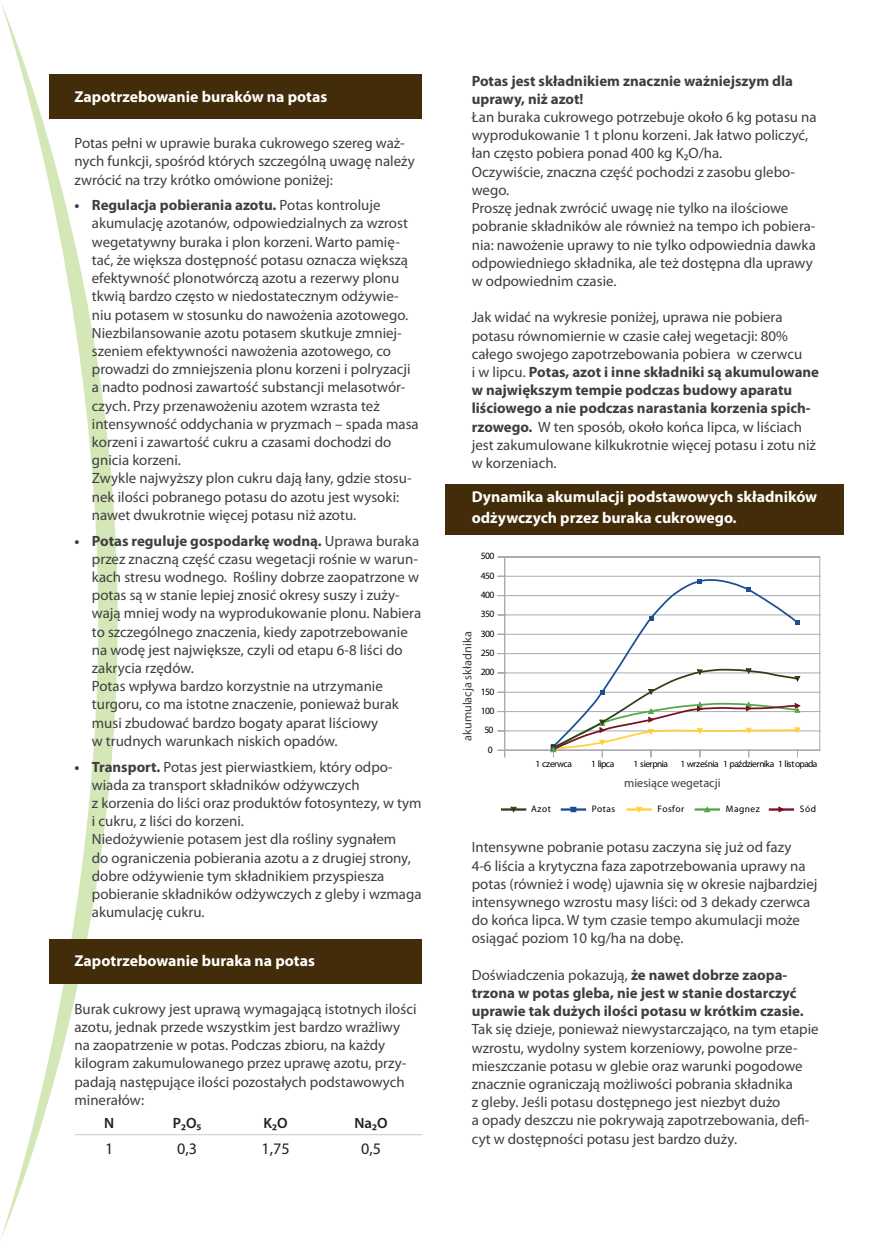
<style>
.page{position:relative;width:874px;height:1241px;background:#fff}
.page>*{position:absolute;margin:0;border:0;box-sizing:border-box;transform-origin:0 0}
.w_tabeli{font:16.1px "Myriad Pro";color:#231f20}
.naglowek_tresc{font:700 15.75px/21px "Myriad Pro";color:#fff}
.tekst_podstawowy{font:14.88px/18.2px "Myriad Pro";color:#3e3e3f}
.wypunktowanie{font:14.88px/18.2px "Myriad Pro";color:#3e3e3f}
.tekst_podstawowy-2{font:700 14.88px/18.2px "Myriad Pro";color:#3e3e3f}
.w_tabeli-2{font:600 14.88px "Myriad Pro";color:#231f20}
.tekst_podstawowy_wie{font:12.25px "Myriad Pro";color:#3e3e3f}
.t1{font:9.62px "Myriad Pro";letter-spacing:-.075em;color:#000}
.t2{font:9.45px "Myriad Pro";letter-spacing:-.065em;color:#000}
.t3{font:9.45px "Myriad Pro";letter-spacing:-.02em;color:#000}
.s1{font-weight:700}
</style>
<div class="page">
<svg style="left:0;top:1px;width:118px;height:1239px"></svg>
<div style="left:50px;top:74px;width:372px;height:45px;background:#432c09"></div>
<div style="left:50px;top:939px;width:372px;height:44px;background:#432c09"></div>
<svg style="left:497px;top:556px;width:323px;height:201px"></svg>
<svg style="left:501px;top:806px;width:25px;height:6px"></svg>
<svg style="left:560px;top:807px;width:25px;height:4px"></svg>
<svg style="left:626px;top:806px;width:25px;height:6px"></svg>
<svg style="left:694px;top:806px;width:25px;height:6px"></svg>
<svg style="left:768px;top:806px;width:25px;height:6px"></svg>
<svg style="left:550px;top:577px;width:250px;height:175px"></svg>
<div style="left:445px;top:484px;width:398px;height:51px;background:#432c09"></div>
<hr style="left:75px;top:1134px;width:68px;height:1px;background:#c7c8ca">
<hr style="left:143px;top:1134px;width:88px;height:1px;background:#c7c8ca">
<hr style="left:231px;top:1134px;width:88px;height:1px;background:#c7c8ca">
<hr style="left:319px;top:1134px;width:103px;height:1px;background:#c7c8ca">
<p class="naglowek_tresc" style="left:74px;top:86px;width:254px">Zapotrzebowanie buraków na potas</p>
<p class="tekst_podstawowy" style="left:74px;top:134px;width:342px">Potas pełni w uprawie buraka cukrowego szereg waż&shy;nych funkcji, spośród których szczególną uwagę należy zwrócić na trzy krótko omówione poniżej:</p>
<p class="wypunktowanie" style="left:92px;top:196px;width:328px"><span class="s1">Regulacja pobierania azotu.</span> Potas kontroluje akumulację azotanów, odpowiedzialnych za wzrost wegetatywny buraka i plon korzeni. Warto pamię&shy;tać, że większa dostępność potasu oznacza większą efektywność plonotwórczą azotu a rezerwy plonu tkwią bardzo często w niedostatecznym odżywie&shy;niu potasem w stosunku do nawożenia azotowego.<br>Niezbilansowanie azotu potasem skutkuje zmniej&shy;szeniem efektywności nawożenia azotowego, co prowadzi do zmniejszenia plonu korzeni i polryzacji a nadto podnosi zawartość substancji melasotwór&shy;czych. Przy przenawożeniu azotem wzrasta też intensywność oddychania w pryzmach – spada masa korzeni i zawartość cukru a czasami dochodzi do gnicia korzeni.<br>Zwykle najwyższy plon cukru dają łany, gdzie stosu&shy;nek ilości pobranego potasu do azotu jest wysoki: nawet dwukrotnie więcej potasu niż azotu.</p>
<p class="wypunktowanie" style="left:92px;top:531px;width:330px"><span class="s1">Potas reguluje gospodarkę wodną.</span> Uprawa buraka przez znaczną część czasu wegetacji rośnie w warun&shy;kach stresu wodnego. Rośliny dobrze zaopatrzone w potas są w stanie lepiej znosić okresy suszy i zuży&shy;wają mniej wody na wyprodukowanie plonu. Nabiera to szczególnego znaczenia, kiedy zapotrzebowanie na wodę jest największe, czyli od etapu 6-8 liści do zakrycia rzędów.<br>Potas wpływa bardzo korzystnie na utrzymanie turgoru, co ma istotne znaczenie, ponieważ burak musi zbudować bardzo bogaty aparat liściowy<br>w trudnych warunkach niskich opadów.</p>
<p class="wypunktowanie" style="left:92px;top:757px;width:331px"><span class="s1">Transport.</span> Potas jest pierwiastkiem, który odpo&shy;wiada za transport składników odżywczych<br>z korzenia do liści oraz produktów fotosyntezy, w tym i cukru, z liści do korzeni.<br>Niedożywienie potasem jest dla rośliny sygnałem<br>do ograniczenia pobierania azotu a z drugiej strony, dobre odżywienie tym składnikiem przyspiesza pobieranie składników odżywczych z gleby i wzmaga akumulację cukru.</p>
<p class="tekst_podstawowy-2" style="left:74px;top:196px;width:7px">•</p>
<p class="tekst_podstawowy-2" style="left:74px;top:531px;width:7px">•</p>
<p class="tekst_podstawowy-2" style="left:74px;top:756px;width:7px">•</p>
<p class="naglowek_tresc" style="left:74px;top:949px;width:242px">Zapotrzebowanie buraka na potas</p>
<p class="tekst_podstawowy" style="left:74px;top:999px;width:343px">Burak cukrowy jest uprawą wymagającą istotnych ilości azotu, jednak przede wszystkim jest bardzo wrażliwy na zaopatrzenie w potas. Podczas zbioru, na każdy kilogram zakumulowanego przez uprawę azotu, przy&shy;padają następujące ilości pozostałych podstawowych minerałów:</p>
<p class="w_tabeli-2" style="left:104px;top:1112px;width:12px">N</p>
<p class="w_tabeli-2" style="left:173px;top:1112px;width:30px">P₂O₅</p>
<p class="w_tabeli-2" style="left:263px;top:1112px;width:26px">K₂O</p>
<p class="w_tabeli-2" style="left:354px;top:1112px;width:35px">Na₂O</p>
<p class="w_tabeli" style="left:105px;top:1138px;width:10px">1</p>
<p class="w_tabeli" style="left:177px;top:1138px;width:21px">0,3</p>
<p class="w_tabeli" style="left:261px;top:1138px;width:30px">1,75</p>
<p class="w_tabeli" style="left:361px;top:1138px;width:21px">0,5</p>
<p class="tekst_podstawowy-2" style="left:471px;top:71px;width:322px">Potas jest składnikiem znacznie ważniejszym dla uprawy, niż azot!</p>
<p class="tekst_podstawowy" style="left:471px;top:108px;width:346px">Łan buraka cukrowego potrzebuje około 6 kg potasu na wyprodukowanie 1 t plonu korzeni. Jak łatwo policzyć, łan często pobiera ponad 400 kg K₂O/ha.</p>
<p class="tekst_podstawowy" style="left:471px;top:162px;width:325px">Oczywiście, znaczna część pochodzi z zasobu glebo&shy;wego.</p>
<p class="tekst_podstawowy" style="left:471px;top:199px;width:345px">Proszę jednak zwrócić uwagę nie tylko na ilościowe pobranie składników ale również na tempo ich pobiera&shy;nia: nawożenie uprawy to nie tylko odpowiednia dawka odpowiedniego składnika, ale też dostępna dla uprawy w odpowiednim czasie.</p>
<p class="tekst_podstawowy" style="left:471px;top:308px;width:349px">Jak widać na wykresie poniżej, uprawa nie pobiera potasu równomiernie w czasie całej wegetacji: 80% całego swojego zapotrzebowania pobiera w czerwcu<br>i w lipcu. <span class="s1">Potas, azot i inne składniki są akumulowane w największym tempie podczas budowy aparatu liściowego a nie podczas narastania korzenia spich&shy;rzowego.</span> W ten sposób, około końca lipca, w liściach jest zakumulowane kilkukrotnie więcej potasu i zotu niż w korzeniach.</p>
<p class="naglowek_tresc" style="left:471px;top:485px;width:347px">Dynamika akumulacji podstawowych składników odżywczych przez buraka cukrowego.</p>
<p class="t1" style="left:480px;top:550px;width:15px">500</p>
<p class="t1" style="left:480px;top:569px;width:15px">450</p>
<p class="t1" style="left:480px;top:588px;width:15px">400</p>
<p class="t1" style="left:480px;top:608px;width:15px">350</p>
<p class="t1" style="left:480px;top:627px;width:15px">300</p>
<p class="tekst_podstawowy_wie" style="left:459px;top:740px;width:111px;rotate:-90deg">akumulacja składnika</p>
<p class="t1" style="left:480px;top:646px;width:15px">250</p>
<p class="t1" style="left:480px;top:666px;width:15px">200</p>
<p class="t1" style="left:480px;top:685px;width:15px">150</p>
<p class="t1" style="left:480px;top:704px;width:15px">100</p>
<p class="t1" style="left:484px;top:724px;width:11px">50</p>
<p class="t1" style="left:487px;top:743px;width:6px">0</p>
<p class="t3" style="left:535px;top:758px;width:38px">1 czerwca</p>
<p class="t3" style="left:591px;top:758px;width:25px">1 lipca</p>
<p class="t2" style="left:633px;top:758px;width:36px">1 sierpnia</p>
<p class="t2" style="left:680px;top:758px;width:138px">1 września 1 października 1 listopada</p>
<p class="t3" style="left:531px;top:802px;width:21px">Azot</p>
<p class="t3" style="left:591px;top:802px;width:25px">Potas</p>
<p class="t3" style="left:657px;top:802px;width:28px">Fosfor</p>
<p class="t3" style="left:725px;top:802px;width:35px">Magnez</p>
<p class="t3" style="left:799px;top:802px;width:18px">Sód</p>
<p class="tekst_podstawowy_wie" style="left:624px;top:775px;width:98px">miesiące wegetacji</p>
<p class="tekst_podstawowy" style="left:471px;top:837px;width:347px">Intensywne pobranie potasu zaczyna się już od fazy<br>4-6 liścia a krytyczna faza zapotrzebowania uprawy na potas (również i wodę) ujawnia się w okresie najbardziej intensywnego wzrostu masy liści: od 3 dekady czerwca do końca lipca. W tym czasie tempo akumulacji może osiągać poziom 10 kg/ha na dobę.</p>
<p class="tekst_podstawowy" style="left:471px;top:965px;width:348px">Doświadczenia pokazują, <span class="s1">że nawet dobrze zaopa&shy;trzona w potas gleba, nie jest w stanie dostarczyć uprawie tak dużych ilości potasu w krótkim czasie.<br></span>Tak się dzieje, ponieważ niewystarczająco, na tym etapie wzrostu, wydolny system korzeniowy, powolne prze&shy;mieszczanie potasu w glebie oraz warunki pogodowe znacznie ograniczają możliwości pobrania składnika<br>z gleby. Jeśli potasu dostępnego jest niezbyt dużo<br>a opady deszczu nie pokrywają zapotrzebowania, defi&shy;cyt w dostępności potasu jest bardzo duży.</p>
</div>
